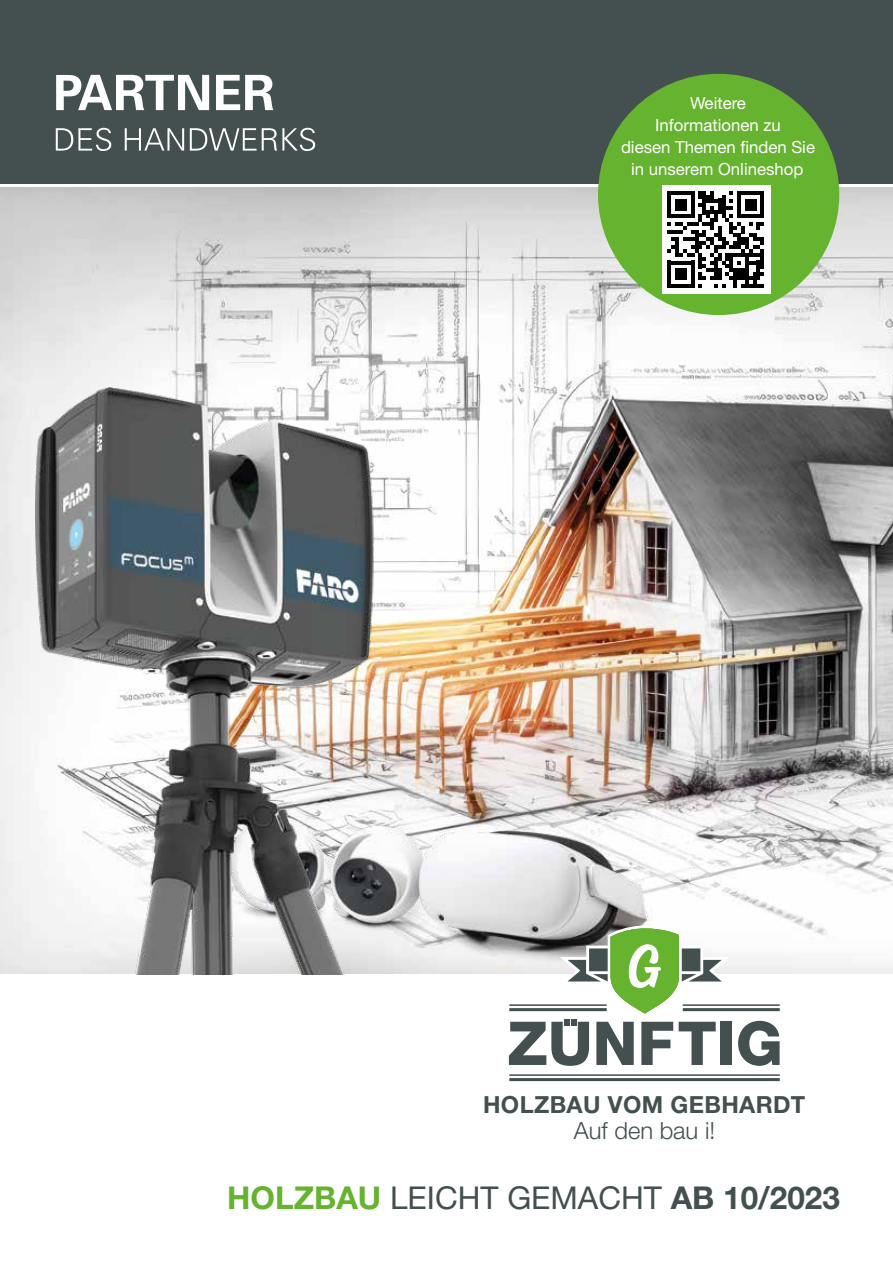
<style>
.page{position:relative;width:893px;height:1263px;background:#fff}
.page>*{position:absolute;margin:0;border:0;box-sizing:border-box;transform-origin:0 0}
.t1{font:800 60.6px "Helvetica Neue LT Std";color:#444f50}
.t2{font:31.5px "Helvetica Neue LT Std";color:#444f50}
.t3{font:300 23.7px "Helvetica Neue LT Std";color:#444f50}
.t4{font:700 23.55px "Helvetica Neue LT Std";letter-spacing:.015em;color:#444f50}
.t5{font:16.8px/21.8px "Helvetica Neue LT Std";color:#fff;text-align:center}
.s1{font-weight:700;color:#65b32e}
.s2{font-weight:700}
</style>
<div class="page">
<div style="left:0;top:0;width:893px;height:183px;background:#444f50"></div>
<svg style="left:56px;top:128px;width:259px;height:23px"></svg>
<svg style="left:56px;top:75px;width:218px;height:35px"></svg>
<img style="left:0;top:187px;width:893px;height:787px">
<img style="left:179px;top:793px;width:544px;height:182px">
<div style="left:598px;top:74px;width:241px;height:241px;background:#65b32e;border-radius:50%"></div>
<hr style="left:509px;top:1008px;width:98px;height:3px;background:#444f50">
<hr style="left:683px;top:1008px;width:97px;height:3px;background:#444f50">
<hr style="left:509px;top:1004px;width:98px;height:2px;background:#444f50">
<hr style="left:683px;top:1004px;width:97px;height:2px;background:#444f50">
<hr style="left:509px;top:1078px;width:271px;height:3px;background:#444f50">
<hr style="left:509px;top:1074px;width:271px;height:2px;background:#444f50">
<svg style="left:552px;top:923px;width:185px;height:102px"></svg>
<div style="left:662px;top:185px;width:108px;height:108px;background:#fff"></div>
<svg style="left:667px;top:191px;width:97px;height:97px"></svg>
<img style="left:35px;top:388px;width:371px;height:586px">
<p class="t5" style="left:621px;top:92px;width:196px">Weitere<br>Informationen zu<br>diesen Themen finden Sie in unserem Onlineshop</p>
<h1 class="t1" style="left:507px;top:1007px;width:277px">ZUNFTIG</h1>
<h3 class="t4" style="left:483px;top:1090px;width:324px">HOLZBAU VOM GEBHARDT</h3>
<h3 class="t3" style="left:574px;top:1116px;width:143px">Auf den bau i!</h3>
<h2 class="t2" style="left:227px;top:1179px;width:614px"><span class="s1">HOLZBAU</span> LEICHT GEMACHT <span class="s2">AB 10/2023</span></h2>
</div>
